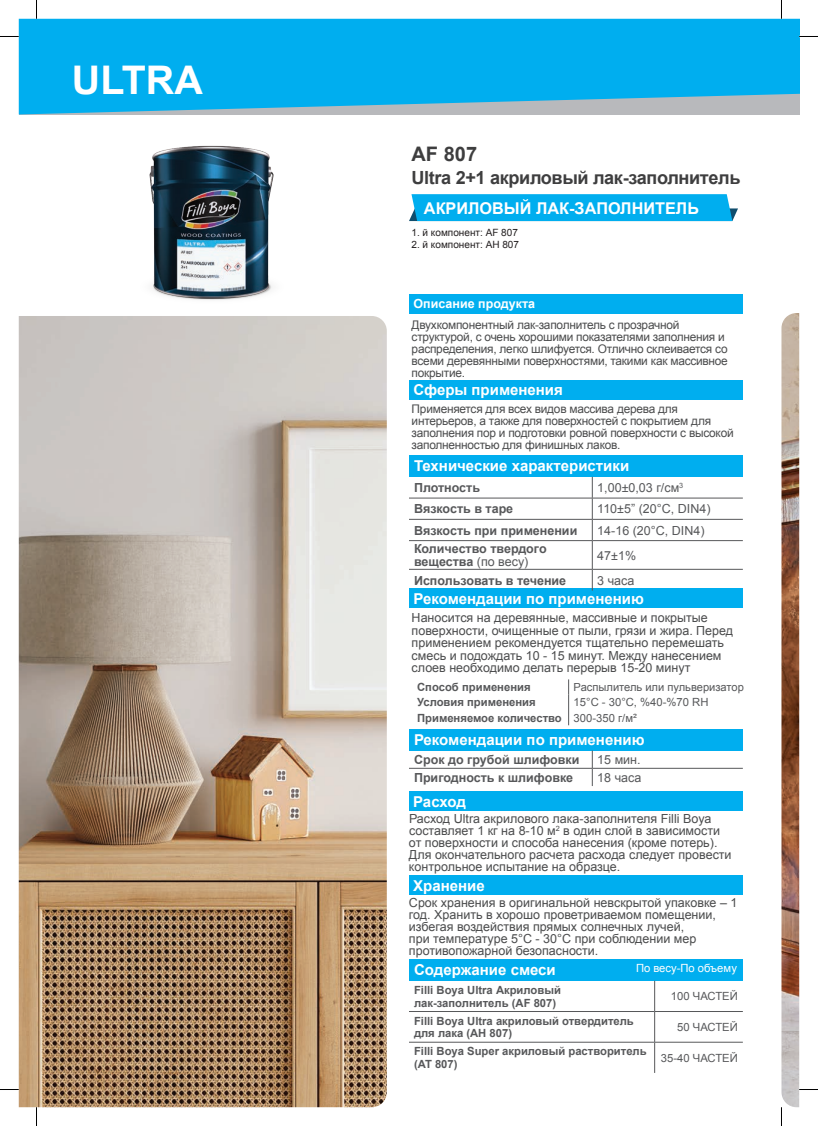
<style>
.page{position:relative;width:818px;height:1126px;background:#fff}
.page>*{position:absolute;margin:0;border:0;box-sizing:border-box;transform-origin:0 0}
.t1{font:700 39.5px "Arial";color:#fff}
.t2{font:700 20px "Arial";color:#3e3e3f}
.t3{font:700 18.12px "Arial";letter-spacing:-.02em;color:#3e3e3f}
.t4{font:700 16.25px "Arial";color:#fff}
.t5{font:700 15px "Arial";color:#fff}
.t6{font:12.5px/11.9px "Arial";color:#4b4c4d}
.t7{font:700 12.5px/12.5px "Arial";color:#57585a}
.t8{font:12.5px "Arial";color:#57585a}
.t9{font:700 12.5px "Arial";color:#fff}
.t10{font:11.88px/11.9px "Arial";letter-spacing:-.02em;color:#4b4c4d}
.t11{font:700 11.25px/12.5px "Arial";color:#57585a}
.t12{font:11.25px/15.2px "Arial";color:#57585a}
.t13{font:11.25px "Arial";color:#fff}
.t14{font:11.12px "Arial";color:#57585a}
.t15{font:10px "Arial";color:#231f20}
.s1{font-weight:400}
.s2{font-weight:700}
</style>
<div class="page">
<svg style="left:19px;top:19px;width:779px;height:95px;background:#13afe9"></svg>
<div style="left:409px;top:791px;width:333px;height:19px;background:#00aeef"></div>
<div style="left:409px;top:875px;width:333px;height:19px;background:#00aeef"></div>
<div style="left:409px;top:588px;width:333px;height:19px;background:#00aeef"></div>
<img style="left:19px;top:316px;width:367px;height:791px">
<img style="left:115px;top:145px;width:193px;height:178px">
<div style="left:409px;top:295px;width:333px;height:19px;background:#00aeef"></div>
<div style="left:409px;top:380px;width:333px;height:19px;background:#00aeef"></div>
<div style="left:409px;top:455px;width:333px;height:22px;background:#00aeef"></div>
<hr style="left:409px;top:497px;width:183px;height:1px;background:#57585a">
<hr style="left:592px;top:497px;width:150px;height:1px;background:#57585a">
<hr style="left:409px;top:519px;width:183px;height:1px;background:#57585a">
<hr style="left:592px;top:519px;width:150px;height:1px;background:#57585a">
<hr style="left:409px;top:540px;width:183px;height:1px;background:#57585a">
<hr style="left:592px;top:540px;width:150px;height:1px;background:#57585a">
<hr style="left:409px;top:569px;width:183px;height:1px;background:#57585a">
<hr style="left:592px;top:569px;width:150px;height:1px;background:#57585a">
<svg style="left:591px;top:477px;width:1px;height:113px"></svg>
<div style="left:409px;top:728px;width:333px;height:22px;background:#00aeef"></div>
<hr style="left:409px;top:768px;width:183px;height:1px;background:#57585a">
<hr style="left:592px;top:768px;width:150px;height:1px;background:#57585a">
<svg style="left:591px;top:750px;width:1px;height:36px"></svg>
<div style="left:409px;top:958px;width:333px;height:22px;background:#00aeef"></div>
<hr style="left:654px;top:980px;width:1px;height:31px;background:#57585a">
<hr style="left:409px;top:1011px;width:245px;height:1px;background:#57585a">
<hr style="left:654px;top:1011px;width:88px;height:1px;background:#57585a">
<hr style="left:654px;top:1011px;width:1px;height:30px;background:#57585a">
<hr style="left:409px;top:1041px;width:245px;height:1px;background:#57585a">
<hr style="left:654px;top:1041px;width:88px;height:1px;background:#57585a">
<hr style="left:654px;top:1042px;width:1px;height:30px;background:#57585a">
<svg style="left:409px;top:194px;width:328px;height:27px;background:#08afee"></svg>
<svg style="left:568px;top:679px;width:1px;height:46px"></svg>
<img style="left:781px;top:313px;width:17px;height:794px">
<svg style="left:0;top:36px;width:19px;height:1px"></svg>
<svg style="left:798px;top:36px;width:19px;height:1px"></svg>
<svg style="left:0;top:1088px;width:19px;height:2px"></svg>
<svg style="left:798px;top:1088px;width:19px;height:2px"></svg>
<svg style="left:36px;top:0;width:1px;height:19px"></svg>
<svg style="left:36px;top:1107px;width:1px;height:18px"></svg>
<h1 class="t1" style="left:72px;top:54px;width:132px">ULTRA</h1>
<h2 class="t2" style="left:411px;top:141px;width:67px">AF 807</h2>
<h3 class="t3" style="left:411px;top:165px;width:330px">Ultra 2+1 акриловый лак-заполнитель</h3>
<h3 class="t4" style="left:423px;top:198px;width:276px">АКРИЛОВЫЙ ЛАК-ЗАПОЛНИТЕЛЬ</h3>
<p class="t15" style="left:411px;top:226px;width:108px">1. й компонент: AF 807</p>
<p class="t15" style="left:411px;top:238px;width:109px">2. й компонент: AH 807</p>
<p class="t9" style="left:413px;top:295px;width:123px">Описание продукта</p>
<p class="t10" style="left:411px;top:319px;width:317px">Двухкомпонентный лак-заполнитель с прозрачной структурой, с очень хорошими показателями заполнения и распределения, легко шлифуется. Отлично склеивается со всеми деревянными поверхностями, такими как массивное покрытие.</p>
<p class="t10" style="left:411px;top:403px;width:323px">Применяется для всех видов массива дерева для интерьеров, а также для поверхностей с покрытием для заполнения пор и подготовки ровной поверхности с высокой заполненностью для финишных лаков.</p>
<p class="t5" style="left:413px;top:380px;width:151px">Сферы применения</p>
<p class="t5" style="left:414px;top:455px;width:217px">Технические характеристики</p>
<p class="t7" style="left:414px;top:481px;width:67px">Плотность</p>
<p class="t8" style="left:597px;top:479px;width:87px">1,00±0,03 г/см<sup>3</sup></p>
<p class="t7" style="left:414px;top:503px;width:101px">Вязкость в таре</p>
<p class="t8" style="left:597px;top:500px;width:115px">110±5” (20°C, DIN4)</p>
<p class="t7" style="left:414px;top:524px;width:165px">Вязкость при применении</p>
<p class="t8" style="left:597px;top:522px;width:109px">14-16 (20°C, DIN4)</p>
<p class="t7" style="left:414px;top:543px;width:134px">Количество твердого вещества <span class="s1">(по весу)</span></p>
<p class="t8" style="left:597px;top:547px;width:40px">47±1%</p>
<p class="t7" style="left:414px;top:574px;width:154px">Использовать в течение</p>
<p class="t8" style="left:597px;top:572px;width:39px">3 часа</p>
<p class="t5" style="left:413px;top:588px;width:232px">Рекомендации по применению</p>
<p class="t6" style="left:411px;top:611px;width:323px;line-height:12.5px">Наносится на деревянные, массивные и покрытые поверхности, очищенные от пыли, грязи и жира. Перед применением рекомендуется тщательно перемешать смесь и подождать 10 - 15 минут. Между нанесением слоев необходимо делать перерыв 15-20 минут</p>
<p class="t11" style="left:417px;top:681px;width:115px">Способ применения</p>
<p class="t14" style="left:573px;top:680px;width:172px">Распылитель или пульверизатор</p>
<p class="t11" style="left:417px;top:696px;width:120px">Условия применения</p>
<p class="t12" style="left:417px;top:695px;width:292px;text-indent:156px">15°C - 30°C, %40-%70 RH<br><span class="s2">Применяемое количество</span> 300-350 г/м²</p>
<p class="t5" style="left:414px;top:729px;width:232px">Рекомендации по применению</p>
<p class="t7" style="left:414px;top:753px;width:167px">Срок до грубой шлифовки</p>
<p class="t8" style="left:597px;top:751px;width:45px">15 мин.</p>
<p class="t7" style="left:414px;top:771px;width:161px">Пригодность к шлифовке</p>
<p class="t8" style="left:597px;top:769px;width:46px">18 часа</p>
<p class="t5" style="left:413px;top:791px;width:54px">Расход</p>
<p class="t6" style="left:409px;top:813px;width:324px">Расход Ultra акрилового лака-заполнителя Filli Boya составляет 1 кг на 8-10 м<sup>2</sup> в один слой в зависимости от поверхности и способа нанесения (кроме потерь).<br>Для окончательного расчета расхода следует провести контрольное испытание на образце.</p>
<p class="t6" style="left:409px;top:897px;width:330px">Срок хранения в оригинальной невскрытой упаковке – 1 год. Хранить в хорошо проветриваемом помещении, избегая воздействия прямых солнечных лучей,<br>при температуре 5°C - 30°C при соблюдении мер противопожарной безопасности.</p>
<p class="t5" style="left:413px;top:875px;width:73px">Хранение</p>
<p class="t5" style="left:414px;top:959px;width:143px">Содержание смеси</p>
<p class="t11" style="left:414px;top:984px;width:148px">Filli Boya Ultra Акриловый лак-заполнитель (AF 807)</p>
<p class="t12" style="left:670px;top:988px;width:68px">100 ЧАСТЕЙ</p>
<p class="t11" style="left:414px;top:1014px;width:221px">Filli Boya Ultrа акриловый отвердитель для лака (AH 807)</p>
<p class="t12" style="left:676px;top:1019px;width:62px">50 ЧАСТЕЙ</p>
<p class="t11" style="left:414px;top:1045px;width:234px">Filli Boya Super акриловый растворитель (AT 807)</p>
<p class="t12" style="left:660px;top:1050px;width:78px">35-40 ЧАСТЕЙ</p>
<p class="t13" style="left:635px;top:960px;width:102px">По весу-По объему</p>
</div>
